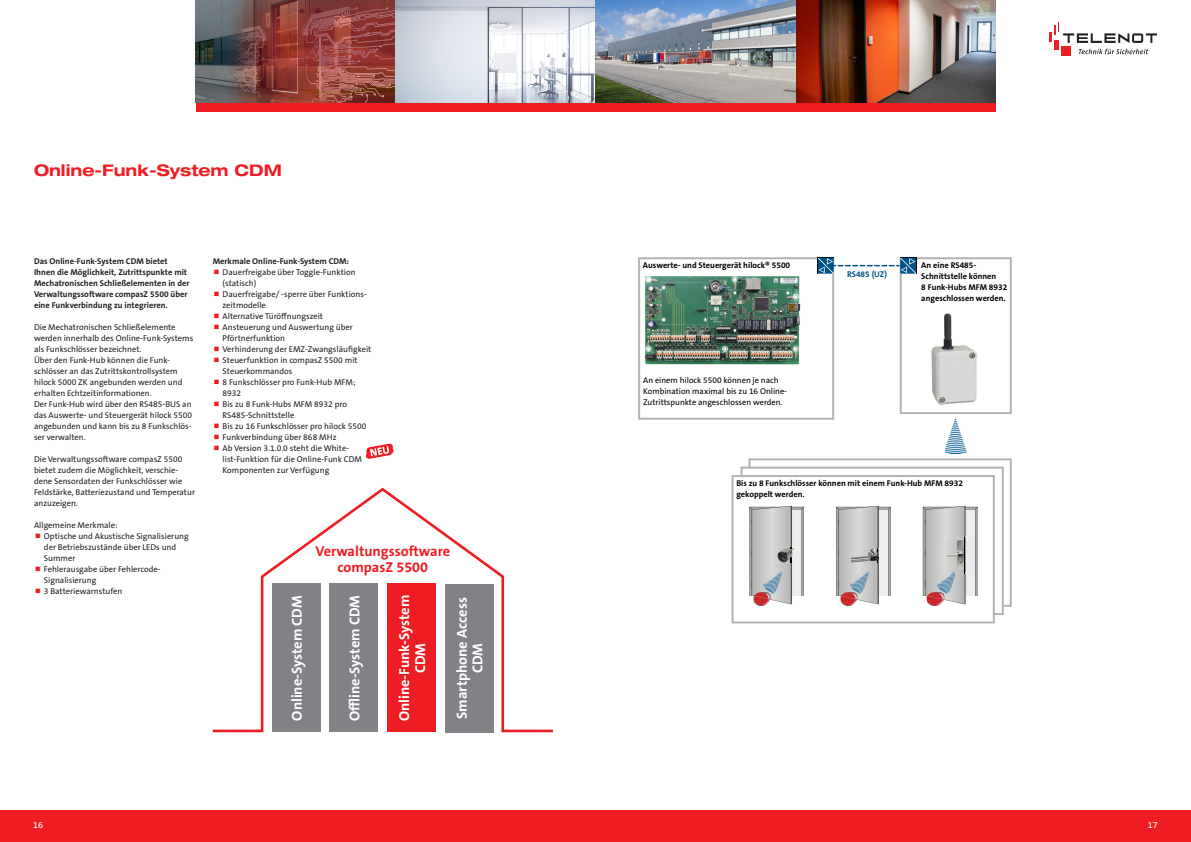
<style>
.page{position:relative;width:1191px;height:842px;background:#fff}
.page>*{position:absolute;margin:0;border:0;box-sizing:border-box;transform-origin:0 0}
.t1{font:700 expanded 16px "Helvetica Neue LT Pro";color:#ee1d23}
.t2{font:700 14.4px/15.7px "The Sans B Plus W7";color:#fff;text-align:center}
.t3{font:700 14.4px/15.7px "The Sans B Plus W7";color:#ee1d23;text-align:center}
.t4{font:9px "The Sans B Plus W5 Plain";color:#fff}
.t5{font:8.5px/11px "The Sans B Plus W5 Plain";color:#231f20}
.t6{font:700 8.5px/11px "The Sans B Plus W7";color:#231f20}
.t7{font:700 8.4px/10.9px "The Sans B Plus W7";color:#000}
.t8{font:8.4px/10.9px "The Sans B Plus W5 Plain";color:#000}
.t9{font:700 8.4px "The Sans B Plus W7";color:#005286}
</style>
<div class="page">
<div style="left:0;top:810px;width:1191px;height:32px;background:#ee1d23"></div>
<div style="left:1061px;top:46px;width:9px;height:10px;background:#ee1d23"></div>
<div style="left:1053px;top:40px;width:5px;height:10px;background:#ee1d23"></div>
<svg style="left:1078px;top:49px;width:70px;height:5px"></svg>
<svg style="left:1049px;top:23px;width:108px;height:20px"></svg>
<svg style="left:638px;top:257px;width:373px;height:163px"></svg>
<img style="left:945px;top:418px;width:21px;height:35px">
<svg style="left:731px;top:458px;width:280px;height:165px"></svg>
<div style="left:196px;top:102px;width:799px;height:9px;background:#ee1d23"></div>
<img style="left:196px;top:0;width:799px;height:102px">
<svg style="left:212px;top:487px;width:341px;height:246px"></svg>
<div style="left:272px;top:584px;width:48px;height:148px;background:#808285"></div>
<div style="left:330px;top:584px;width:48px;height:148px;background:#808285"></div>
<div style="left:387px;top:584px;width:49px;height:148px;background:#ee1d23"></div>
<div style="left:445px;top:584px;width:48px;height:148px;background:#808285"></div>
<svg style="left:365px;top:443px;width:29px;height:16px"></svg>
<h1 class="t1" style="left:34px;top:160px;width:249px">Online-Funk-System CDM</h1>
<p class="t6" style="left:34px;top:256px;width:157px">Das Online-Funk-System CDM bietet Ihnen die Möglichkeit, Zutrittspunkte mit Mechatronischen Schließelementen in der Verwaltungssoftware compasZ 5500 über eine Funkverbindung zu integrieren.</p>
<p class="t5" style="left:34px;top:322px;width:161px">Die Mechatronischen Schließelemente werden innerhalb des Online-Funk-Systems als Funkschlösser bezeichnet.<br>Über den Funk-Hub können die Funk&shy;schlösser an das Zutrittskontrollsystem hilock 5000 ZK angebunden werden und erhalten Echtzeitinformationen.<br>Der Funk-Hub wird über den RS485-BUS an das Auswerte- und Steuergerät hilock 5500 angebunden und kann bis zu 8 Funkschlös&shy;ser verwalten.</p>
<p class="t5" style="left:34px;top:454px;width:162px">Die Verwaltungssoftware compasZ 5500 bietet zudem die Möglichkeit, verschie&shy;dene Sensordaten der Funkschlösser wie Feldstärke, Batteriezustand und Temperatur anzuzeigen.</p>
<p class="t5" style="left:44px;top:520px;width:146px;text-indent:-10px">Allgemeine Merkmale:<br>Optische und Akustische Signalisierung der Betriebszustände über LEDs und<br>Summer<br>Fehlerausgabe über Fehlercode-<br>Signalisierung<br>3 Batteriewarnstufen</p>
<p class="t6" style="left:213px;top:256px;width:138px">Merkmale Online-Funk-System CDM:</p>
<p class="t5" style="left:223px;top:267px;width:150px">Dauerfreigabe über Toggle-Funktion (statisch)<br>Dauerfreigabe/ -sperre über Funktions&shy;zeitmodelle<br>Alternative Türöffnungszeit<br>Ansteuerung und Auswertung über<br>Pförtnerfunktion<br>Verhinderung der EMZ-Zwangsläufigkeit<br>Steuerfunktion in compasZ 5500 mit<br>Steuerkommandos<br>8 Funkschlösser pro Funk-Hub MFM;<br>8932<br>Bis zu 8 Funk-Hubs MFM 8932 pro<br>RS485-Schnittstelle<br>Bis zu 16 Funkschlösser pro hilock 5500<br>Funkverbindung über 868 MHz<br>Ab Version 3.1.0.0 steht die White&shy;list-Funktion für die Online-Funk CDM<br>Komponenten zur Verfügung</p>
<h2 class="t3" style="left:315px;top:543px;width:136px">Verwaltungssoftware compasZ 5500</h2>
<h2 class="t2" style="left:289px;top:721px;width:127px;rotate:-90deg">Online-System CDM</h2>
<h2 class="t2" style="left:347px;top:721px;width:128px;rotate:-90deg">Offline-System CDM</h2>
<h2 class="t2" style="left:397px;top:721px;width:128px;rotate:-90deg">Online-Funk-System<br>CDM</h2>
<h2 class="t2" style="left:454px;top:719px;width:123px;rotate:-90deg">Smartphone Access<br>CDM</h2>
<p class="t7" style="left:643px;top:260px;width:149px">Auswerte- und Steuergerät hilock® 5500</p>
<p class="t8" style="left:643px;top:375px;width:145px">An einem hilock 5500 können je nach<br>Kombination maximal bis zu 16 Online-<br>Zutrittspunkte angeschlossen werden.</p>
<p class="t9" style="left:847px;top:269px;width:42px">RS485 (UZ)</p>
<p class="t7" style="left:921px;top:260px;width:88px">An eine RS485-<br>Schnittstelle können<br>8 Funk-Hubs MFM 8932 angeschlossen werden.</p>
<p class="t7" style="left:736px;top:478px;width:228px">Bis zu 8 Funkschlösser können mit einem Funk-Hub MFM 8932 gekoppelt werden.</p>
<p class="t4" style="left:33px;top:819px;width:11px">16</p>
<p class="t4" style="left:1147px;top:819px;width:11px">17</p>
</div>
